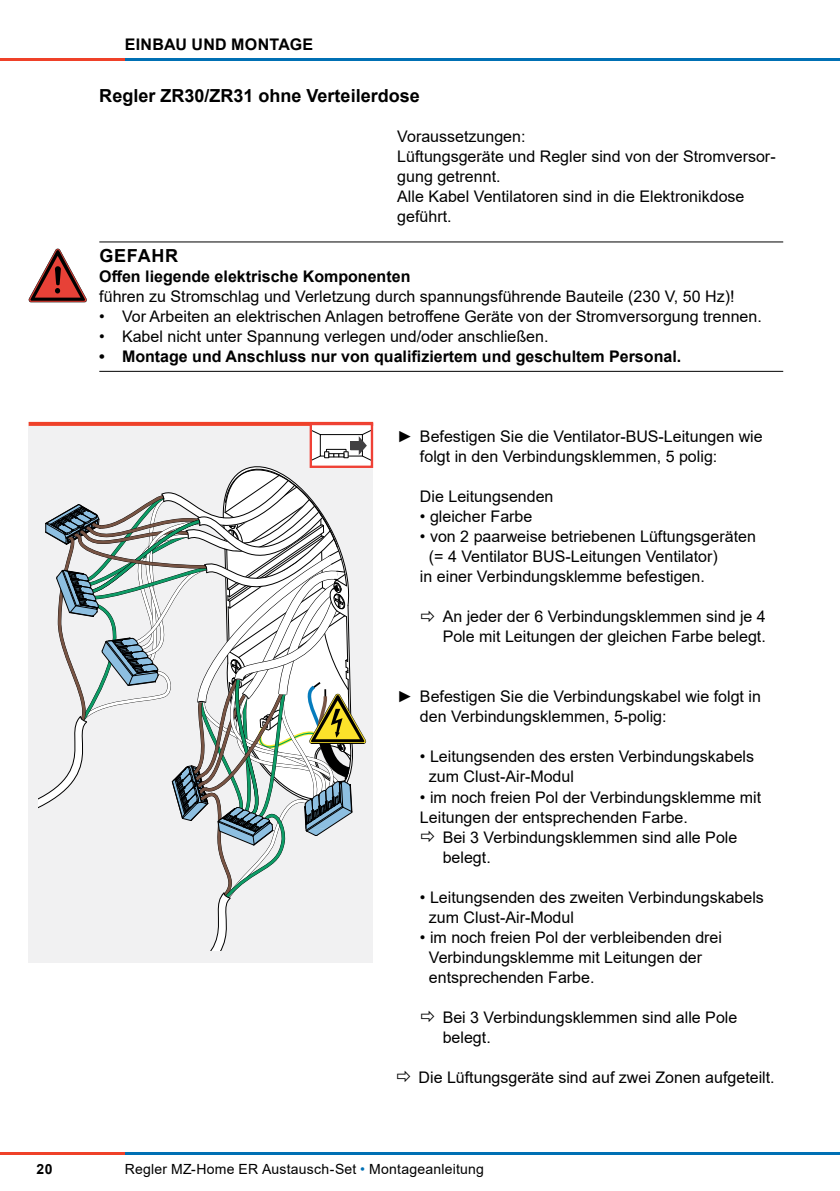
<style>
.page{position:relative;width:840px;height:1191px;background:#fff}
.page>*{position:absolute;margin:0;border:0;box-sizing:border-box;transform-origin:0 0}
._3__Ebene{font:700 18px "Arial";color:#000}
.Signalwort_komplette{font:700 18px "Arial";letter-spacing:.035em;color:#000}
.Voraussetzung{font:16px/20px "Arial";color:#000}
.Art_und_Herkunft_kom{font:700 16px "Arial";color:#000}
.Folgen_komplette_Sei{font:16px "Arial";color:#000}
.t1{font:14px "Arial";letter-spacing:.015em;color:#000}
.t2{font:700 14px "Arial";color:#000}
.s1{font-style:italic}
.s2{color:#0070b4}
</style>
<div class="page">
<hr style="left:125px;top:1151px;width:714px;height:3px;background:#0070b4">
<hr style="left:0;top:1151px;width:125px;height:3px;background:#ef4129">
<hr style="left:125px;top:58px;width:714px;height:3px;background:#0070b4">
<hr style="left:0;top:58px;width:125px;height:3px;background:#ef4129">
<hr style="left:99px;top:241px;width:683px;height:1px;background:#000">
<hr style="left:99px;top:371px;width:683px;height:1px;background:#000">
<hr style="left:31px;top:302px;width:54px;height:1px;background:#000">
<svg style="left:29px;top:249px;width:58px;height:53px"></svg>
<div style="left:28px;top:422px;width:345px;height:540px;background:#f1f1f2"></div>
<svg style="left:29px;top:422px;width:344px;height:4px"></svg>
<div style="left:310px;top:424px;width:62px;height:43px;background:#fff"></div>
<div style="left:309px;top:423px;width:64px;height:45px;border:2px solid #ef4136"></div>
<svg style="left:38px;top:429px;width:334px;height:521px"></svg>
<hr style="left:311px;top:743px;width:53px;height:1px;background:#000">
<p class="t2" style="left:36px;top:1159px;width:18px">20</p>
<p class="Art_und_Herkunft_kom" style="left:125px;top:33px;width:190px">EINBAU UND MONTAGE</p>
<p class="_3__Ebene" style="left:99px;top:83px;width:322px">Regler ZR30/ZR31 ohne Verteilerdose</p>
<p class="Voraussetzung" style="left:397px;top:126px;width:379px">Voraussetzungen:<br>Lüftungsgeräte und Regler sind von der Stromversor&shy;gung getrennt.<br>Alle Kabel Ventilatoren sind in die Elektronikdose geführt.</p>
<p class="Signalwort_komplette" style="left:100px;top:243px;width:80px">GEFAHR</p>
<p class="Art_und_Herkunft_kom" style="left:99px;top:265px;width:312px">Offen liegende elektrische Komponenten</p>
<p class="Folgen_komplette_Sei" style="left:99px;top:286px;width:636px">führen zu Stromschlag und Verletzung durch spannungsführende Bauteile (230 V, 50 Hz)!</p>
<p class="Voraussetzung" style="left:99px;top:306px;width:663px">• Vor Arbeiten an elektrischen Anlagen betroffene Geräte von der Stromversorgung trennen.</p>
<p class="Voraussetzung" style="left:99px;top:326px;width:450px">• Kabel nicht unter Spannung verlegen und/oder anschließen.</p>
<p class="Art_und_Herkunft_kom" style="left:99px;top:345px;width:583px">• Montage und Anschluss nur von qualifiziertem und geschultem Personal.</p>
<p class="Voraussetzung" style="left:420px;top:426px;width:344px;text-indent:-23px"><span class="s1">►</span> Befestigen Sie die Ventilator-BUS-Leitungen wie folgt in den Verbindungsklemmen, 5 polig:</p>
<p class="Voraussetzung" style="left:420px;top:486px;width:135px">Die Leitungsenden</p>
<p class="Voraussetzung" style="left:420px;top:506px;width:114px">• gleicher Farbe</p>
<p class="Voraussetzung" style="left:420px;top:526px;width:337px">• von 2 paarweise betriebenen Lüftungsgeräten</p>
<p class="Voraussetzung" style="left:428px;top:546px;width:290px">(= 4 Ventilator BUS-Leitungen Ventilator)</p>
<p class="Voraussetzung" style="left:420px;top:566px;width:286px">in einer Verbindungsklemme befestigen.</p>
<p class="Voraussetzung" style="left:442px;top:606px;width:324px">An jeder der 6 Verbindungsklemmen sind je 4<br>Pole mit Leitungen der gleichen Farbe belegt.</p>
<p class="Voraussetzung" style="left:420px;top:686px;width:342px;text-indent:-23px"><span class="s1">►</span> Befestigen Sie die Verbindungskabel wie folgt in den Verbindungsklemmen, 5-polig:</p>
<p class="Voraussetzung" style="left:428px;top:746px;width:326px;text-indent:-9px">• Leitungsenden des ersten Verbindungskabels zum Clust-Air-Modul</p>
<p class="Voraussetzung" style="left:420px;top:786px;width:342px">• im noch freien Pol der Verbindungsklemme mit<br>Leitungen der entsprechenden Farbe.</p>
<p class="Voraussetzung" style="left:442px;top:826px;width:296px">Bei 3 Verbindungsklemmen sind alle Pole belegt.</p>
<p class="Voraussetzung" style="left:428px;top:886px;width:336px;text-indent:-9px">• Leitungsenden des zweiten Verbindungskabels zum Clust-Air-Modul</p>
<p class="Voraussetzung" style="left:428px;top:926px;width:294px;text-indent:-9px">• im noch freien Pol der verbleibenden drei<br>Verbindungsklemme mit Leitungen der entsprechenden Farbe.</p>
<p class="Voraussetzung" style="left:442px;top:1006px;width:296px">Bei 3 Verbindungsklemmen sind alle Pole belegt.</p>
<p class="Voraussetzung" style="left:418px;top:1066px;width:357px">Die Lüftungsgeräte sind auf zwei Zonen aufgeteilt.</p>
<p class="t1" style="left:125px;top:1159px;width:360px">Regler MZ-Home ER Austausch-Set <span class="s2">•</span> Montageanleitung</p>
</div>
